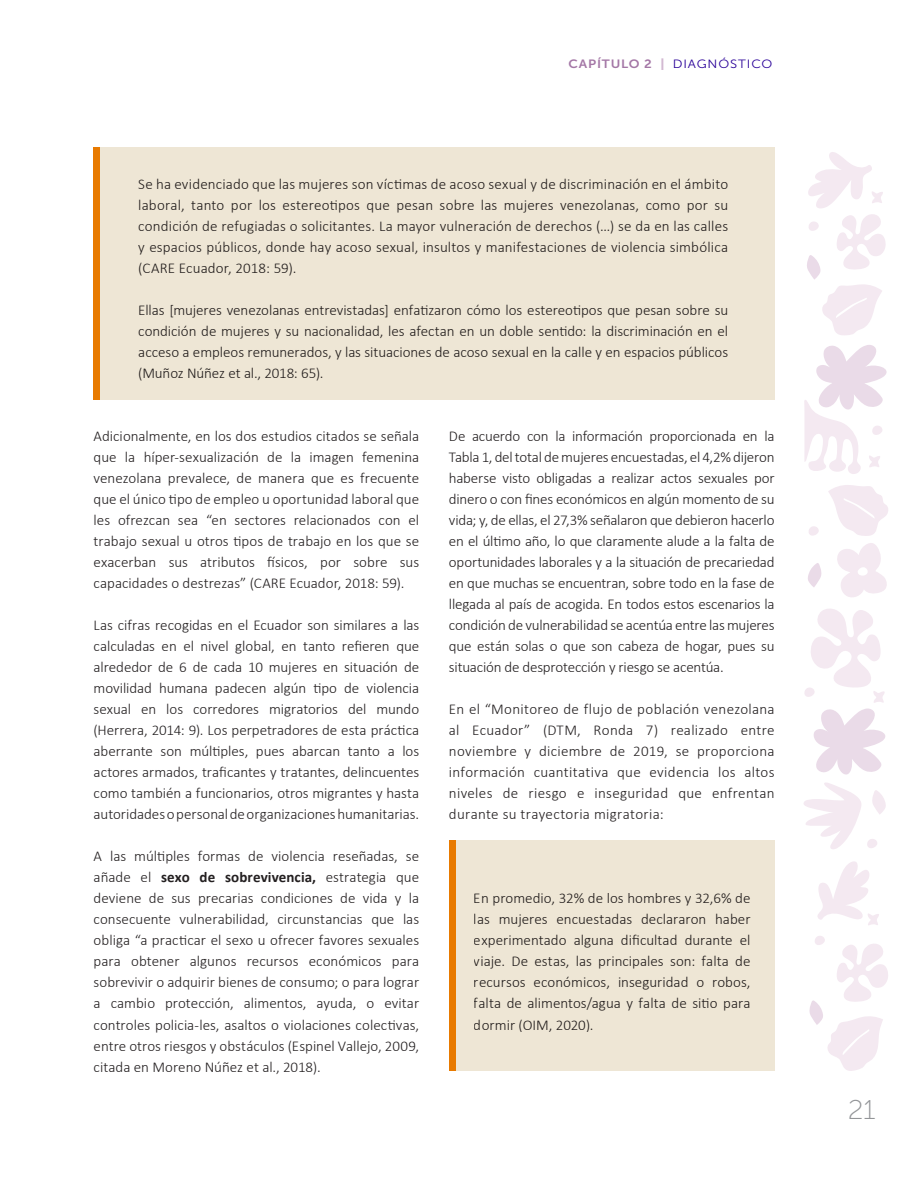
<style>
.page{position:relative;width:915px;height:1191px;background:#fff}
.page>*{position:absolute;margin:0;border:0;box-sizing:border-box;transform-origin:0 0}
.t1{font:27px "Museo Sans 100";color:#939598;scale:1.05 1}
.t2{font:300 15px/21px "Calibri";color:#231f20;text-align:justify}
.t3{font:12px "Museo Sans 300";letter-spacing:.065em;color:#290098;scale:1.1 1}
.s1{font-family:"Museo Sans 700";color:#a477a6}
.s2{font-family:"Museo Sans 900";color:#d3b9d2}
.s3{font-weight:700}
</style>
<div class="page">
<svg style="left:808px;top:563px;width:13px;height:24px"></svg>
<svg style="left:837px;top:543px;width:50px;height:54px"></svg>
<svg style="left:807px;top:214px;width:78px;height:121px"></svg>
<svg style="left:828px;top:485px;width:60px;height:51px"></svg>
<svg style="left:804px;top:782px;width:81px;height:67px"></svg>
<svg style="left:809px;top:936px;width:79px;height:135px"></svg>
<svg style="left:809px;top:526px;width:9px;height:10px"></svg>
<svg style="left:817px;top:861px;width:61px;height:64px"></svg>
<svg style="left:804px;top:609px;width:81px;height:166px"></svg>
<svg style="left:804px;top:345px;width:82px;height:129px"></svg>
<svg style="left:808px;top:152px;width:74px;height:56px"></svg>
<div style="left:98px;top:147px;width:676px;height:252px;background:#eee6d5"></div>
<div style="left:94px;top:147px;width:6px;height:252px;background:#e87a00"></div>
<div style="left:455px;top:840px;width:319px;height:231px;background:#eee6d5"></div>
<div style="left:449px;top:840px;width:6px;height:231px;background:#e87a00"></div>
<p class="t3" style="left:568px;top:57px;width:187px"><span class="s1">CAPÍTULO 2</span> <span class="s2">|</span> DIAGNÓSTICO</p>
<p class="t2" style="left:138px;top:173px;width:591px">Se ha evidenciado que las mujeres son víctimas de acoso sexual y de discriminación en el ámbito laboral, tanto por los estereotipos que pesan sobre las mujeres venezolanas, como por su condición de refugiadas o solicitantes. La mayor vulneración de derechos (…) se da en las calles y espacios públicos, donde hay acoso sexual, insultos y manifestaciones de violencia simbólica (CARE Ecuador, 2018: 59).</p>
<p class="t2" style="left:138px;top:299px;width:591px">Ellas [mujeres venezolanas entrevistadas] enfatizaron cómo los estereotipos que pesan sobre su condición de mujeres y su nacionalidad, les afectan en un doble sentido: la discriminación en el acceso a empleos remunerados, y las situaciones de acoso sexual en la calle y en espacios públicos (Muñoz Núñez et al., 2018: 65).</p>
<p class="t2" style="left:94px;top:425px;width:327px">Adicionalmente, en los dos estudios citados se señala que la híper-sexualización de la imagen femenina venezolana prevalece, de manera que es frecuente que el único tipo de empleo u oportunidad laboral que les ofrezcan sea “en sectores relacionados con el trabajo sexual u otros tipos de trabajo en los que se exacerban sus atributos físicos, por sobre sus capacidades o destrezas” (CARE Ecuador, 2018: 59).</p>
<p class="t2" style="left:94px;top:614px;width:327px">Las cifras recogidas en el Ecuador son similares a las calculadas en el nivel global, en tanto refieren que alrededor de 6 de cada 10 mujeres en situación de movilidad humana padecen algún tipo de violencia sexual en los corredores migratorios del mundo (Herrera, 2014: 9). Los perpetradores de esta práctica aberrante son múltiples, pues abarcan tanto a los actores armados, traficantes y tratantes, delincuentes como también a funcionarios, otros migrantes y hasta autoridades o personal de organizaciones humanitarias.</p>
<p class="t2" style="left:94px;top:845px;width:327px">A las múltiples formas de violencia reseñadas, se añade el <span class="s3">sexo de sobrevivencia,</span> estrategia que deviene de sus precarias condiciones de vida y la consecuente vulnerabilidad, circunstancias que las obliga “a practicar el sexo u ofrecer favores sexuales para obtener algunos recursos económicos para sobrevivir o adquirir bienes de consumo; o para lograr a cambio protección, alimentos, ayuda, o evitar controles policia-les, asaltos o violaciones colectivas, entre otros riesgos y obstáculos (Espinel Vallejo, 2009, citada en Moreno Núñez et al., 2018).</p>
<p class="t2" style="left:449px;top:425px;width:327px">De acuerdo con la información proporcionada en la Tabla 1, del total de mujeres encuestadas, el 4,2% dijeron haberse visto obligadas a realizar actos sexuales por dinero o con fines económicos en algún momento de su vida; y, de ellas, el 27,3% señalaron que debieron hacerlo en el último año, lo que claramente alude a la falta de oportunidades laborales y a la situación de precariedad en que muchas se encuentran, sobre todo en la fase de llegada al país de acogida. En todos estos escenarios la condición de vulnerabilidad se acentúa entre las mujeres que están solas o que son cabeza de hogar, pues su situación de desprotección y riesgo se acentúa.</p>
<p class="t2" style="left:449px;top:698px;width:327px">En el “Monitoreo de flujo de población venezolana al Ecuador” (DTM, Ronda 7) realizado entre noviembre y diciembre de 2019, se proporciona información cuantitativa que evidencia los altos niveles de riesgo e inseguridad que enfrentan durante su trayectoria migratoria:</p>
<p class="t2" style="left:473px;top:887px;width:278px">En promedio, 32% de los hombres y 32,6% de las mujeres encuestadas declararon haber experimentado alguna dificultad durante el viaje. De estas, las principales son: falta de recursos económicos, inseguridad o robos, falta de alimentos/agua y falta de sitio para dormir (OIM, 2020).</p>
<h1 class="t1" style="left:847px;top:1095px;width:28px">21</h1>
</div>
